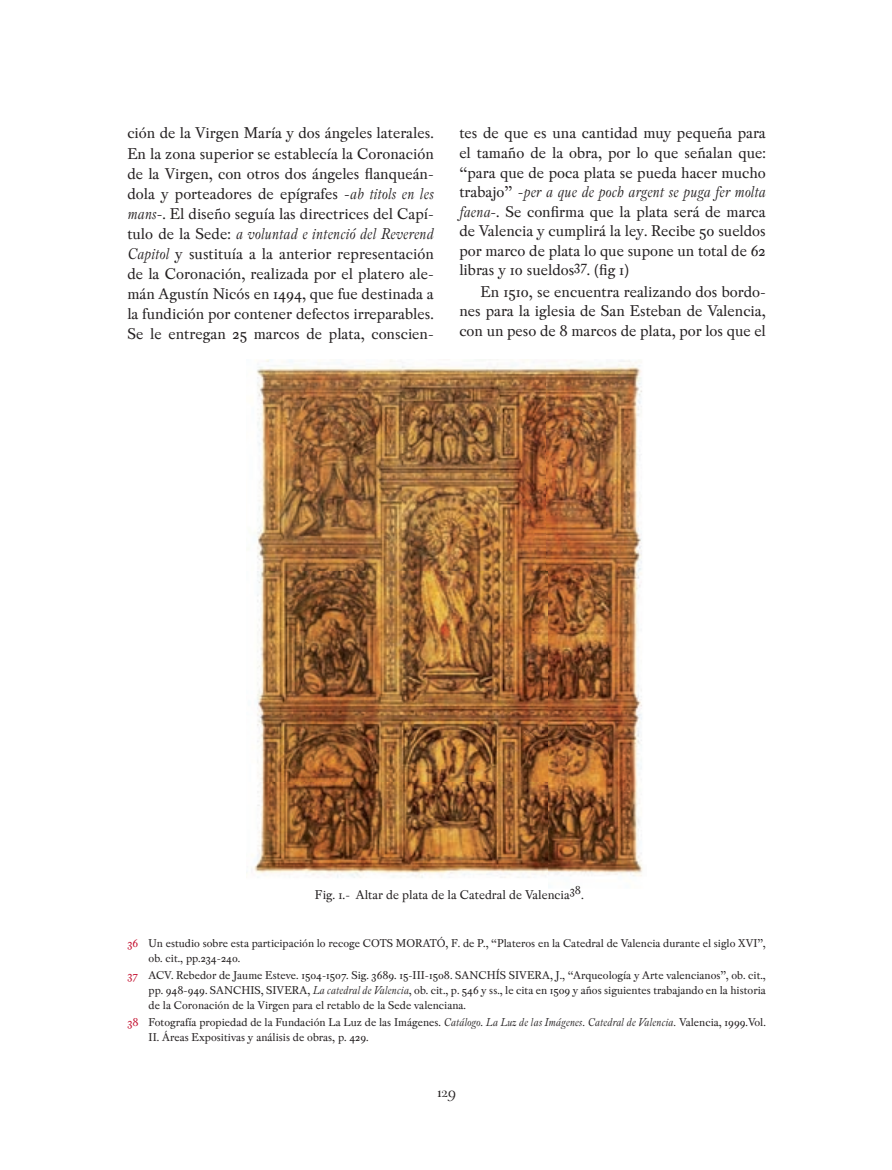
<style>
.page{position:relative;width:892px;height:1170px;background:#fff}
.page>*{position:absolute;margin:0;border:0;box-sizing:border-box;transform-origin:0 0}
.t1{font:18px "Peleguer";color:#231f20}
.t2{font:16.5px/20px "Pradell";color:#231f20;text-align:justify}
.t3{font:13.5px "Pradell";color:#231f20}
.t4{font:12px/15px "Pradell";color:#231f20}
.s1{font-style:italic}
.s2{color:#c3102f}
</style>
<div class="page">
<img style="left:254px;top:360px;width:389px;height:527px">
<p class="t2" style="left:127px;top:123px;width:308px">ción de la Virgen María y dos ángeles laterales.<br>En la zona superior se establecía la Coronación de la Virgen, con otros dos ángeles flanqueán&shy;dola y porteadores de epígrafes -<span class="s1">ab titols en les mans</span>-. El diseño seguía las directrices del Capí&shy;tulo de la Sede: <span class="s1">a voluntad e intenció del Reverend Capitol</span> y sustituía a la anterior representación de la Coronación, realizada por el platero ale&shy;mán Agustín Nicós en 1494, que fue destinada a la fundición por contener defectos irreparables.<br>Se le entregan 25 marcos de plata, conscien-</p>
<p class="t2" style="left:459px;top:123px;width:308px;line-height:19.5px">tes de que es una cantidad muy pequeña para el tamaño de la obra, por lo que señalan que: “para que de poca plata se pueda hacer mucho trabajo” -<span class="s1">per a que de poch argent se puga fer molta faena</span>-. Se confirma que la plata será de marca de Valencia y cumplirá la ley. Recibe 50 sueldos por marco de plata lo que supone un total de 62 libras y 10 sueldos<sup>37</sup>. (fig 1)</p>
<p class="t2" style="left:459px;top:282px;width:308px;line-height:19.5px;text-indent:21px">En 1510, se encuentra realizando dos bordo&shy;nes para la iglesia de San Esteban de Valencia, con un peso de 8 marcos de plata, por los que el</p>
<p class="t3" style="left:315px;top:886px;width:270px">Fig. 1.- Altar de plata de la Catedral de Valencia<sup>38</sup>.</p>
<p class="t4" style="left:148px;top:935px;width:618px;text-indent:-21px"><span class="s2">36</span> Un estudio sobre esta participación lo recoge COTS MORATÓ, F. de P., “Plateros en la Catedral de Valencia durante el siglo XVI”, ob. cit., pp.234-240.</p>
<p class="t4" style="left:148px;top:967px;width:618px;text-align:justify;text-indent:-21px"><span class="s2">37</span> ACV. Rebedor de Jaume Esteve. 1504-1507. Sig. 3689. 15-III-1508. SANCHÍS SIVERA, J., “Arqueología y Arte valencianos”, ob. cit., pp. 948-949. SANCHIS, SIVERA, <span class="s1">La catedral de Valencia</span>, ob. cit., p. 546 y ss., le cita en 1509 y años siguientes trabajando en la historia de la Coronación de la Virgen para el retablo de la Sede valenciana.</p>
<p class="t4" style="left:148px;top:1014px;width:618px;text-indent:-21px"><span class="s2">38</span> Fotografía propiedad de la Fundación La Luz de las Imágenes. <span class="s1">Catálogo. La Luz de las Imágenes. Catedral de Valencia.</span> Valencia, 1999.Vol.<br>II. Áreas Expositivas y análisis de obras, p. 429.</p>
<p class="t1" style="left:437px;top:1081px;width:19px">129</p>
</div>
